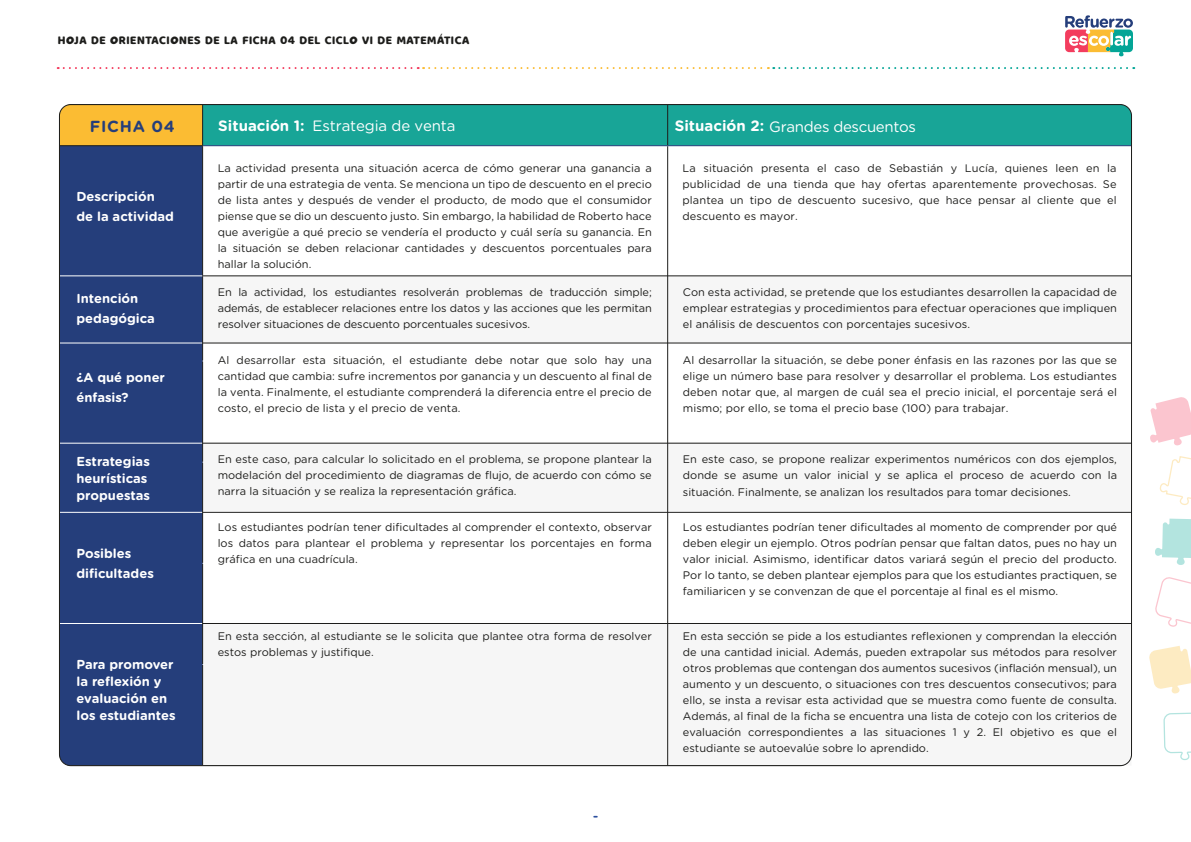
<style>
.page{position:relative;width:1191px;height:842px;background:#fff}
.page>*{position:absolute;margin:0;border:0;box-sizing:border-box;transform-origin:0 0}
.t1{font:700 16px "Gotham Rounded";letter-spacing:.05em;color:#253e7b}
.t2{font:15px "Gotham Rounded";letter-spacing:-.02em;color:#fff}
.t3{font:500 14px "Gotham Rounded";color:#2b4f9e}
.t4{font:700 13px/17px "Gotham Rounded";color:#fff}
.t5{font:11px/16px "Gotham Rounded";color:#1d1d1b;text-align:justify}
.t6{font:11px "Milky Nice Clean";letter-spacing:.05em;color:#1d1d1b}
.s1{font-weight:700}
</style>
<div class="page">
<svg style="left:203px;top:276px;width:928px;height:489px;fill:#f6f6f6"></svg>
<svg style="left:1065px;top:15px;width:68px;height:41px"></svg>
<svg style="left:58px;top:67px;width:1076px;height:2px"></svg>
<svg style="left:1150px;top:397px;width:41px;height:108px"></svg>
<svg style="left:1155px;top:519px;width:36px;height:46px"></svg>
<svg style="left:1149px;top:646px;width:42px;height:47px"></svg>
<svg style="left:1155px;top:577px;width:36px;height:50px"></svg>
<svg style="left:1164px;top:712px;width:27px;height:48px"></svg>
<div style="left:59px;top:105px;width:144px;height:41px;background:#fbbc33"></div>
<div style="left:203px;top:106px;width:928px;height:39px;background:#18a597"></div>
<div style="left:60px;top:146px;width:143px;height:619px;background:#253e7b"></div>
<hr style="left:202px;top:146px;width:1px;height:129px;background:#1d1d1b">
<hr style="left:667px;top:146px;width:1px;height:620px;background:#1d1d1b">
<hr style="left:202px;top:275px;width:465px;height:1px;background:#1d1d1b">
<hr style="left:202px;top:276px;width:1px;height:84px;background:#1d1d1b">
<hr style="left:667px;top:275px;width:464px;height:1px;background:#1d1d1b">
<hr style="left:202px;top:342px;width:465px;height:1px;background:#1d1d1b">
<hr style="left:202px;top:361px;width:1px;height:101px;background:#1d1d1b">
<hr style="left:667px;top:342px;width:464px;height:1px;background:#1d1d1b">
<hr style="left:202px;top:443px;width:465px;height:1px;background:#1d1d1b">
<hr style="left:202px;top:463px;width:1px;height:100px;background:#1d1d1b">
<hr style="left:667px;top:443px;width:464px;height:1px;background:#1d1d1b">
<hr style="left:202px;top:512px;width:465px;height:1px;background:#1d1d1b">
<hr style="left:202px;top:564px;width:1px;height:100px;background:#1d1d1b">
<hr style="left:667px;top:512px;width:464px;height:1px;background:#1d1d1b">
<hr style="left:59px;top:664px;width:1px;height:101px;background:#1d1d1b">
<hr style="left:202px;top:623px;width:465px;height:1px;background:#1d1d1b">
<hr style="left:202px;top:665px;width:1px;height:100px;background:#1d1d1b">
<hr style="left:667px;top:623px;width:464px;height:1px;background:#1d1d1b">
<hr style="left:1131px;top:665px;width:1px;height:100px;background:#1d1d1b">
<hr style="left:59px;top:765px;width:144px;height:1px;background:#1d1d1b">
<hr style="left:667px;top:765px;width:464px;height:1px;background:#1d1d1b">
<hr style="left:203px;top:145px;width:464px;height:1px;background:#253e7b">
<hr style="left:1131px;top:105px;width:1px;height:40px;background:#253e7b">
<hr style="left:667px;top:145px;width:464px;height:1px;background:#253e7b">
<hr style="left:60px;top:275px;width:142px;height:1px;background:#fff">
<hr style="left:60px;top:342px;width:142px;height:1px;background:#fff">
<hr style="left:60px;top:443px;width:142px;height:1px;background:#fff">
<hr style="left:60px;top:512px;width:142px;height:1px;background:#fff">
<hr style="left:60px;top:623px;width:142px;height:1px;background:#fff">
<hr style="left:667px;top:105px;width:464px;height:1px;background:#1d1d1b">
<hr style="left:667px;top:105px;width:1px;height:40px;background:#1d1d1b">
<hr style="left:59px;top:105px;width:144px;height:1px;background:#1d1d1b">
<hr style="left:202px;top:105px;width:1px;height:40px;background:#1d1d1b">
<hr style="left:59px;top:145px;width:144px;height:1px;background:#1d1d1b">
<hr style="left:59px;top:105px;width:1px;height:40px;background:#1d1d1b">
<p class="t6" style="left:58px;top:33px;width:413px">HOJA DE ORIENTACIONES DE LA FICHA 04 DEL CICLO VI DE MATEMÁTICA</p>
<h1 class="t1" style="left:90px;top:114px;width:87px">FICHA 04</h1>
<h2 class="t2" style="left:218px;top:115px;width:239px"><span class="s1">Situación 1:</span> Estrategia de venta</h2>
<h2 class="t2" style="left:675px;top:116px;width:243px"><span class="s1">Situación 2:</span> Grandes descuentos</h2>
<p class="t4" style="left:76px;top:185px;width:99px;line-height:20px">Descripción de la actividad</p>
<p class="t4" style="left:76px;top:287px;width:80px;line-height:20px">Intención pedagógica</p>
<p class="t4" style="left:76px;top:367px;width:90px;line-height:20px">¿A qué poner énfasis?</p>
<p class="t4" style="left:76px;top:452px;width:75px">Estrategias heurísticas propuestas</p>
<p class="t4" style="left:76px;top:542px;width:79px;line-height:20px">Posibles dificultades</p>
<p class="t4" style="left:76px;top:656px;width:101px">Para promover la reflexión y evaluación en los estudiantes</p>
<p class="t5" style="left:218px;top:160px;width:435px">La actividad presenta una situación acerca de cómo generar una ganancia a partir de una estrategia de venta. Se menciona un tipo de descuento en el precio de lista antes y después de vender el producto, de modo que el consumidor piense que se dio un descuento justo. Sin embargo, la habilidad de Roberto hace que averigüe a qué precio se vendería el producto y cuál sería su ganancia. En la situación se deben relacionar cantidades y descuentos porcentuales para hallar la solución.</p>
<p class="t5" style="left:682px;top:160px;width:435px">La situación presenta el caso de Sebastián y Lucía, quienes leen en la publicidad de una tienda que hay ofertas aparentemente provechosas. Se plantea un tipo de descuento sucesivo, que hace pensar al cliente que el descuento es mayor.</p>
<p class="t5" style="left:218px;top:284px;width:435px">En la actividad, los estudiantes resolverán problemas de traducción simple; además, de establecer relaciones entre los datos y las acciones que les permitan resolver situaciones de descuento porcentuales sucesivos.</p>
<p class="t5" style="left:683px;top:284px;width:435px">Con esta actividad, se pretende que los estudiantes desarrollen la capacidad de emplear estrategias y procedimientos para efectuar operaciones que impliquen el análisis de descuentos con porcentajes sucesivos.</p>
<p class="t5" style="left:218px;top:352px;width:435px">Al desarrollar esta situación, el estudiante debe notar que solo hay una cantidad que cambia: sufre incrementos por ganancia y un descuento al final de la venta. Finalmente, el estudiante comprenderá la diferencia entre el precio de costo, el precio de lista y el precio de venta.</p>
<p class="t5" style="left:683px;top:352px;width:435px">Al desarrollar la situación, se debe poner énfasis en las razones por las que se elige un número base para resolver y desarrollar el problema. Los estudiantes deben notar que, al margen de cuál sea el precio inicial, el porcentaje será el mismo; por ello, se toma el precio base (100) para trabajar.</p>
<p class="t5" style="left:218px;top:451px;width:435px">En este caso, para calcular lo solicitado en el problema, se propone plantear la modelación del procedimiento de diagramas de flujo, de acuerdo con cómo se narra la situación y se realiza la representación gráfica.</p>
<p class="t5" style="left:683px;top:451px;width:435px">En este caso, se propone realizar experimentos numéricos con dos ejemplos, donde se asume un valor inicial y se aplica el proceso de acuerdo con la situación. Finalmente, se analizan los resultados para tomar decisiones.</p>
<p class="t5" style="left:218px;top:519px;width:435px">Los estudiantes podrían tener dificultades al comprender el contexto, observar los datos para plantear el problema y representar los porcentajes en forma gráfica en una cuadrícula.</p>
<p class="t5" style="left:683px;top:519px;width:435px">Los estudiantes podrían tener dificultades al momento de comprender por qué deben elegir un ejemplo. Otros podrían pensar que faltan datos, pues no hay un valor inicial. Asimismo, identificar datos variará según el precio del producto.<br>Por lo tanto, se deben plantear ejemplos para que los estudiantes practiquen, se familiaricen y se convenzan de que el porcentaje al final es el mismo.</p>
<p class="t5" style="left:218px;top:628px;width:435px">En esta sección, al estudiante se le solicita que plantee otra forma de resolver estos problemas y justifique.</p>
<p class="t5" style="left:683px;top:628px;width:435px">En esta sección se pide a los estudiantes reflexionen y comprendan la elección de una cantidad inicial. Además, pueden extrapolar sus métodos para resolver otros problemas que contengan dos aumentos sucesivos (inflación mensual), un aumento y un descuento, o situaciones con tres descuentos consecutivos; para ello, se insta a revisar esta actividad que se muestra como fuente de consulta.<br>Además, al final de la ficha se encuentra una lista de cotejo con los criterios de evaluación correspondientes a las situaciones 1 y 2. El objetivo es que el estudiante se autoevalúe sobre lo aprendido.</p>
<p class="t3" style="left:593px;top:806px;width:7px">-</p>
</div>
